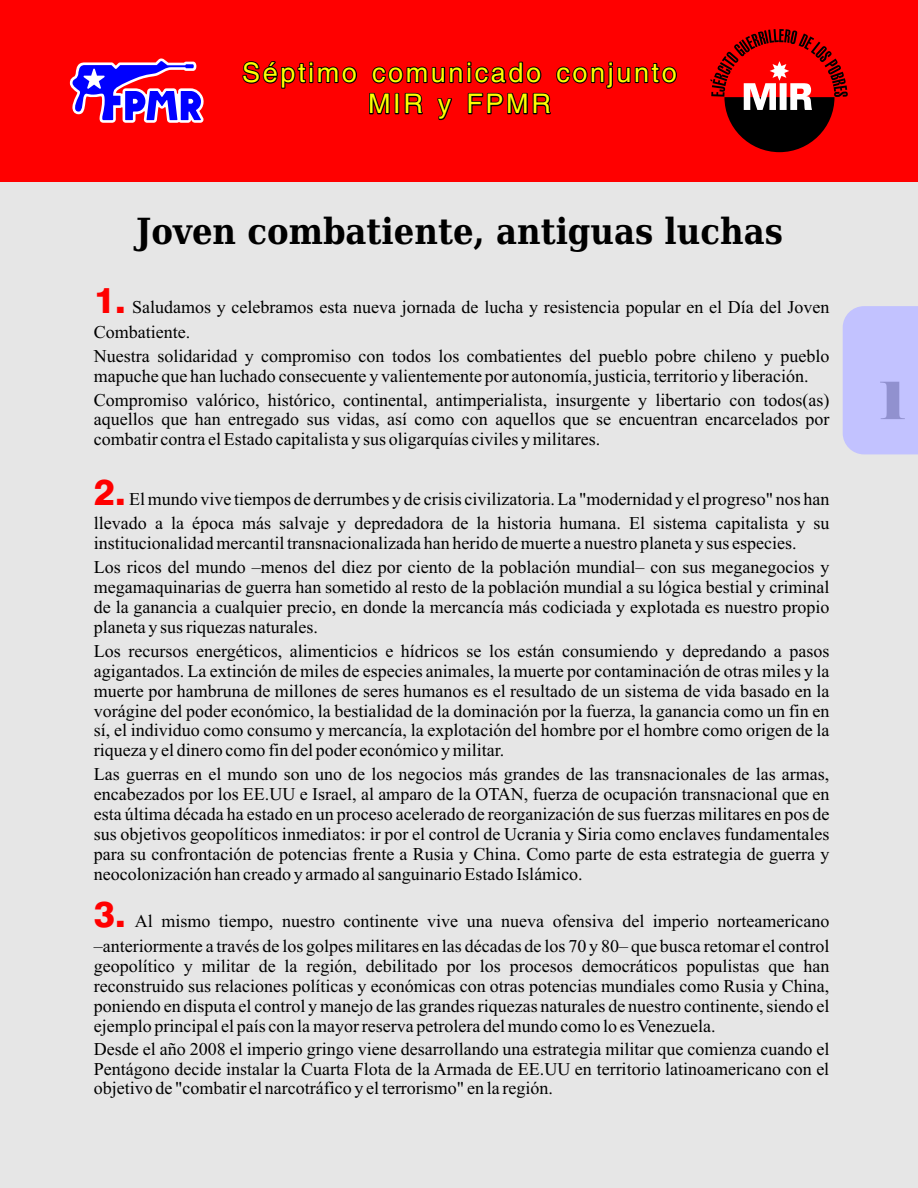
<style>
.page{position:relative;width:918px;height:1188px;background:#fff}
.page>*{position:absolute;margin:0;border:0;box-sizing:border-box;transform-origin:0 0}
.t1{font:700 36px "DejaVu Serif Condensed";color:#000}
.t2{font:800 36px "Swiss 721 BT";color:#f00}
.t3{font:27px/31.2px "Helvetica";letter-spacing:.095em;color:#ff0;text-align:center}
.t4{font:18px/20px "Times New Roman";color:#000;text-align:justify}
</style>
<div class="page">
<div style="left:0;top:141px;width:918px;height:1047px;background:#e6e6e6"></div>
<div style="left:0;top:0;width:918px;height:181px;background:#f00"></div>
<div style="left:843px;top:306px;width:75px;height:148px;background:#c2c2ff"></div>
<svg style="left:70px;top:58px;width:134px;height:65px"></svg>
<svg style="left:710px;top:29px;width:138px;height:123px"></svg>
<h2 class="t3" style="left:242px;top:60px;width:436px">Séptimo comunicado conjunto<br>MIR y FPMR</h2>
<h1 class="t1" style="left:136px;top:217px;width:648px">Joven combatiente, antiguas luchas</h1>
<h1 class="t2" style="left:94px;top:286px;width:33px">1.</h1>
<p class="t4" style="left:94px;top:297px;width:737px;line-height:24.3px;text-align:left;text-indent:38px">Saludamos y celebramos esta nueva jornada de lucha y resistencia popular en el Día del Joven<br>Combatiente.<br>Nuestra solidaridad y compromiso con todos los combatientes del pueblo pobre chileno y pueblo</p>
<p class="t4" style="left:94px;top:365px;width:737px;line-height:23.9px">mapuche que han luchado consecuente y valientemente por autonomía, justicia, territorio y liberación.<br>Compromiso valórico, histórico, continental, antimperialista, insurgente y libertario con todos(as)</p>
<p class="t4" style="left:94px;top:411px;width:737px">aquellos que han entregado sus vidas, así como con aquellos que se encuentran encarcelados por combatir contra el Estado capitalista y sus oligarquías civiles y militares.</p>
<h1 class="t2" style="left:94px;top:477px;width:33px">2.</h1>
<p class="t4" style="left:94px;top:488px;width:737px;line-height:24.6px;text-align:right">El mundo vive tiempos de derrumbes y de crisis civilizatoria. La "modernidad y el progreso" nos han llevado a la época más salvaje y depredadora de la historia humana. El sistema capitalista y su</p>
<p class="t4" style="left:94px;top:533px;width:737px;line-height:23.9px">institucionalidad mercantil transnacionalizada han herido de muerte a nuestro planeta y sus especies.<br>Los ricos del mundo –menos del diez por ciento de la población mundial– con sus meganegocios y</p>
<p class="t4" style="left:94px;top:579px;width:737px">megamaquinarias de guerra han sometido al resto de la población mundial a su lógica bestial y criminal de la ganancia a cualquier precio, en donde la mercancía más codiciada y explotada es nuestro propio planeta y sus riquezas naturales.</p>
<p class="t4" style="left:94px;top:642px;width:737px">Los recursos energéticos, alimenticios e hídricos se los están consumiendo y depredando a pasos agigantados. La extinción de miles de especies animales, la muerte por contaminación de otras miles y la muerte por hambruna de millones de seres humanos es el resultado de un sistema de vida basado en la vorágine del poder económico, la bestialidad de la dominación por la fuerza, la ganancia como un fin en sí, el individuo como consumo y mercancía, la explotación del hombre por el hombre como origen de la riqueza y el dinero como fin del poder económico y militar.</p>
<p class="t4" style="left:94px;top:766px;width:737px">Las guerras en el mundo son uno de los negocios más grandes de las transnacionales de las armas, encabezados por los EE.UU e Israel, al amparo de la OTAN, fuerza de ocupación transnacional que en esta última década ha estado en un proceso acelerado de reorganización de sus fuerzas militares en pos de sus objetivos geopolíticos inmediatos: ir por el control de Ucrania y Siria como enclaves fundamentales para su confrontación de potencias frente a Rusia y China. Como parte de esta estrategia de guerra y neocolonización han creado y armado al sanguinario Estado Islámico.</p>
<p class="t4" style="left:94px;top:911px;width:737px;line-height:24.6px;text-align:right">Al mismo tiempo, nuestro continente vive una nueva ofensiva del imperio norteamericano –anteriormente a través de los golpes militares en las décadas de los 70 y 80– que busca retomar el control</p>
<p class="t4" style="left:94px;top:957px;width:737px">geopolítico y militar de la región, debilitado por los procesos democráticos populistas que han reconstruido sus relaciones políticas y económicas con otras potencias mundiales como Rusia y China, poniendo en disputa el control y manejo de las grandes riquezas naturales de nuestro continente, siendo el ejemplo principal el país con la mayor reserva petrolera del mundo como lo es Venezuela.</p>
<p class="t4" style="left:94px;top:1041px;width:737px;line-height:19.4px">Desde el año 2008 el imperio gringo viene desarrollando una estrategia militar que comienza cuando el Pentágono decide instalar la Cuarta Flota de la Armada de EE.UU en territorio latinoamericano con el objetivo de "combatir el narcotráfico y el terrorismo" en la región.</p>
<h1 class="t2" style="left:94px;top:900px;width:33px">3.</h1>
</div>
